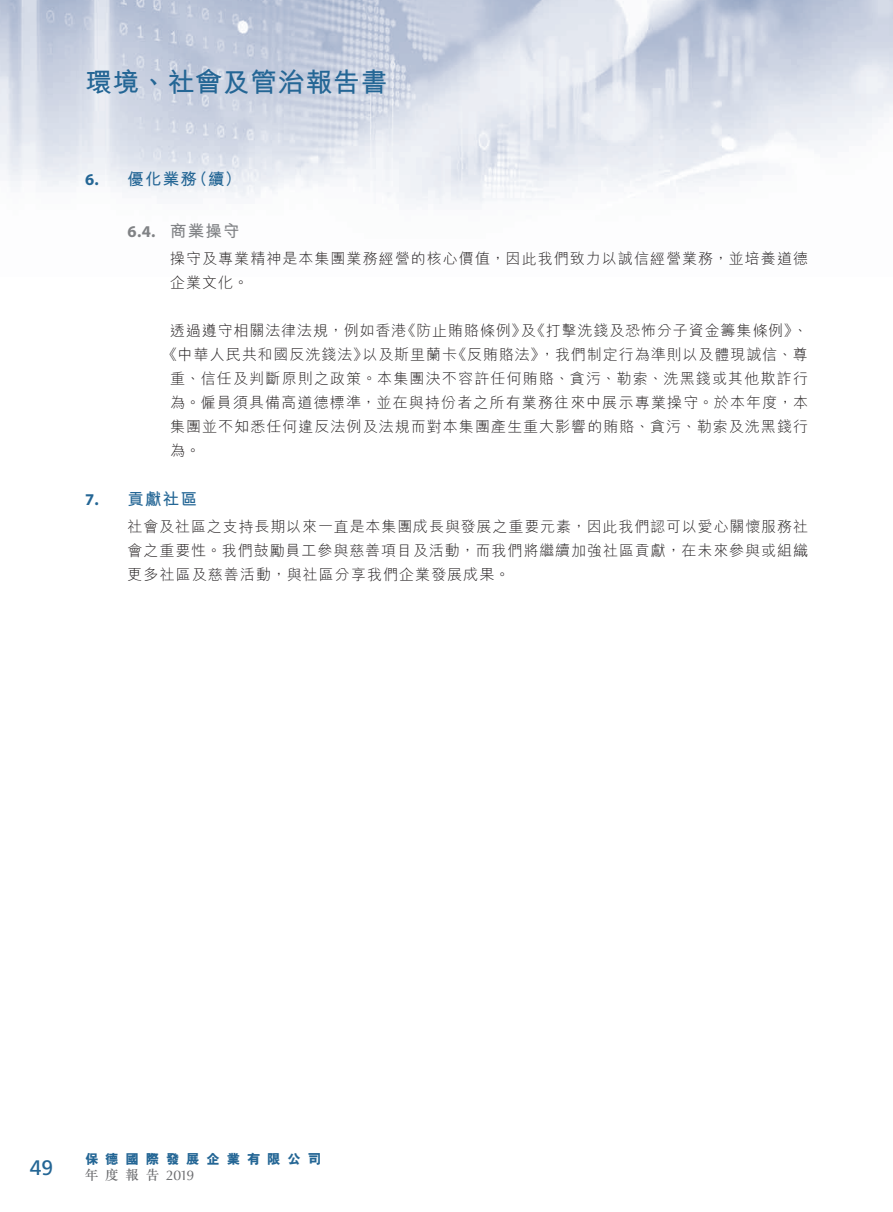
<style>
.page{position:relative;width:893px;height:1212px;background:#fff}
.page>*{position:absolute;margin:0;border:0;box-sizing:border-box;transform-origin:0 0}
.t1{font:700 27px "M Hei HK";letter-spacing:.02em;color:#246695}
.t2{font:21px "Frutiger LT Std";color:#246695}
.t3{font:700 16.5px "M Hei HK";letter-spacing:.07em;color:#246695}
.t4{font:700 16.5px "Myriad Pro";color:#246695}
.t5{font:700 16.5px "M Hei HK";color:#808285}
.t6{font:700 16.5px "Myriad Pro";color:#808285}
.t7{font:300 15px/24px "M Hei HK";letter-spacing:.07em;color:#231f20}
.t8{font:800 13.5px "M Hei HK";letter-spacing:.5em;color:#246695}
.t9{font:13.5px "Optima Nova LT";color:#6c6d70}
.t10{font:500 13.5px "M Sung HK";color:#6c6d70}
</style>
<div class="page">
<img style="left:0;top:0;width:893px;height:206px">
<h1 class="t1" style="left:85px;top:63px;width:304px">環境、社會及管治報告書</h1>
<p class="t4" style="left:85px;top:168px;width:15px">6.</p>
<p class="t4" style="left:85px;top:489px;width:15px">7.</p>
<p class="t3" style="left:128px;top:167px;width:71px">優化業務</p>
<p class="t3" style="left:191px;top:167px;width:52px">（續(</p>
<p class="t6" style="left:128px;top:221px;width:29px">6.4.</p>
<p class="t5" style="left:170px;top:219px;width:71px">商業操守</p>
<p class="t7" style="left:170px;top:246px;width:639px">操守及專業精神是本集團業務經營的核心價值，因此我們致力以誠信經營業務，並培養道德企業文化。</p>
<p class="t7" style="left:793px;top:318px;width:16px">、</p>
<p class="t7" style="left:401px;top:318px;width:399px">《防止賄賂條例》《打擊洗錢及恐怖分子資金籌集條例《</p>
<p class="t7" style="left:170px;top:318px;width:238px">透過遵守相關法律法規，例如香港</p>
<p class="t7" style="left:521px;top:318px;width:16px">及</p>
<p class="t7" style="left:170px;top:342px;width:639px;text-indent:-8px">《中華人民共和國反洗錢法》<br>重、信任及判斷原則之政策。本集團決不容許任何賄賂、貪污、勒索、洗黑錢或其他欺詐行為。僱員須具備高道德標準，並在與持份者之所有業務往來中展示專業操守。於本年度，本集團並不知悉任何違反法例及法規而對本集團產生重大影響的賄賂、貪污、勒索及洗黑錢行為。</p>
<p class="t3" style="left:128px;top:487px;width:71px">貢獻社區</p>
<p class="t7" style="left:540px;top:342px;width:270px">，我們制定行為準則以及體現誠信、尊</p>
<p class="t7" style="left:362px;top:342px;width:96px">以及斯里蘭卡</p>
<p class="t7" style="left:452px;top:342px;width:95px">《反賄賂法》</p>
<p class="t7" style="left:128px;top:514px;width:682px;text-align:justify">社會及社區之支持長期以來一直是本集團成長與發展之重要元素，因此我們認可以愛心關懷服務社會之重要性。我們鼓勵員工參與慈善項目及活動，而我們將繼續加強社區貢獻，在未來參與或組織更多社區及慈善活動，與社區分享我們企業發展成果。</p>
<h2 class="t2" style="left:30px;top:1155px;width:25px">49</h2>
<p class="t8" style="left:85px;top:1150px;width:238px">保德國際發展企業有限公司</p>
<p class="t10" style="left:85px;top:1166px;width:76px">年度報告</p>
<p class="t9" style="left:166px;top:1168px;width:30px">2019</p>
</div>
